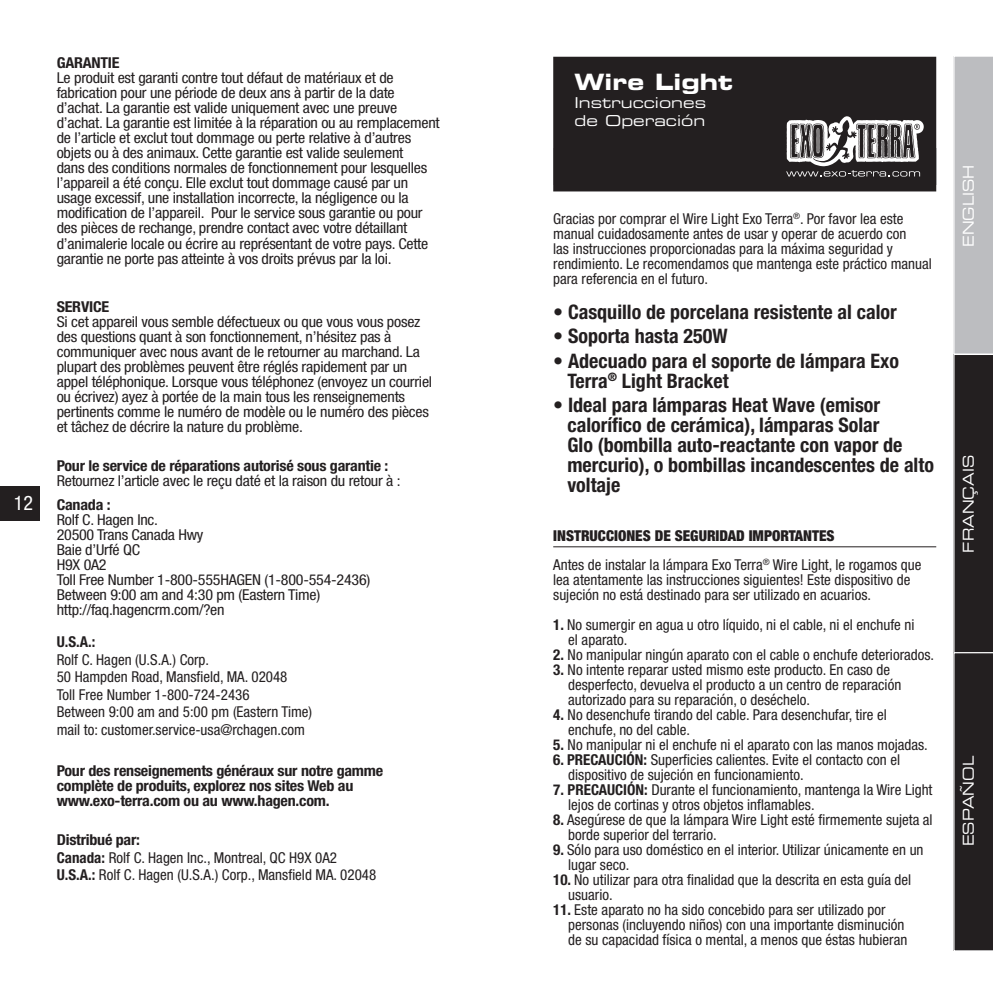
<style>
.page{position:relative;width:993px;height:1007px;background:#fff}
.page>*{position:absolute;margin:0;border:0;box-sizing:border-box;transform-origin:0 0}
.t1{font:22.5px "Eurostile Bold Extended Two";color:#fff}
.t2{font:700 condensed 20px/20px "Helvetica Neue";color:#231f20}
.t3{font:condensed 20px "Helvetica Neue";color:#fff}
.t4{font:condensed 15px/15px "Helvetica Neue";color:#231f20}
.t5{font:condensed 15px/15px "Helvetica Neue";color:#231f20;scale:1.07 1}
.t6{font:700 condensed 15px/15px "Helvetica Neue";letter-spacing:-.015em;color:#231f20;scale:1.07 1}
.t7{font:15px/18px "Eurostile Extended Two";color:#fff}
.t8{font:15px "Eurostile Extended Two";color:#fff;scale:.9 1}
.t9{font:700 condensed 15px "Helvetica Neue";letter-spacing:-.015em;color:#231f20}
.s1{font-weight:700}
.s2{font-weight:900}
</style>
<div class="page">
<div style="left:0;top:486px;width:39px;height:34px;background:#231f20"></div>
<hr style="left:553px;top:546px;width:382px;height:1px;background:#231f20">
<div style="left:554px;top:58px;width:380px;height:132px;background:#231f20"></div>
<div style="left:553px;top:57px;width:382px;height:134px;border:2px solid #231f20"></div>
<svg style="left:786px;top:116px;width:137px;height:60px"></svg>
<svg style="left:953px;top:56px;width:39px;height:895px;background:#5c595b"></svg>
<h2 class="t3" style="left:14px;top:491px;width:21px">12</h2>
<p class="t6" style="left:57px;top:55px;width:60px">GARANTIE</p>
<p class="t5" style="left:57px;top:70px;width:359px">Le produit est garanti contre tout défaut de matériaux et de fabrication pour une période de deux ans à partir de la date d’achat. La garantie est valide uniquement avec une preuve d’achat. La garantie est limitée à la réparation ou au remplacement de l’article et exclut tout dommage ou perte relative à d’autres objets ou à des animaux. Cette garantie est valide seulement<br>dans des conditions normales de fonctionnement pour lesquelles l’appareil a été conçu. Elle exclut tout dommage causé par un usage excessif, une installation incorrecte, la négligence ou la modification de l’appareil. Pour le service sous garantie ou pour des pièces de rechange, prendre contact avec votre détaillant d’animalerie locale ou écrire au représentant de votre pays. Cette garantie ne porte pas atteinte à vos droits prévus par la loi.</p>
<p class="t6" style="left:57px;top:298px;width:38px">Service</p>
<p class="t5" style="left:57px;top:313px;width:352px">Si cet appareil vous semble défectueux ou que vous vous posez des questions quant à son fonctionnement, n’hésitez pas à communiquer avec nous avant de le retourner au marchand. La plupart des problèmes peuvent être réglés rapidement par un appel téléphonique. Lorsque vous téléphonez (envoyez un courriel ou écrivez) ayez à portée de la main tous les renseignements pertinents comme le numéro de modèle ou le numéro des pièces et tâchez de décrire la nature du problème.</p>
<p class="t6" style="left:57px;top:457px;width:311px">Pour le service de réparations autorisé sous garantie :</p>
<p class="t5" style="left:57px;top:472px;width:323px">Retournez l’article avec le reçu daté et la raison du retour à :</p>
<p class="t6" style="left:57px;top:496px;width:52px">Canada :</p>
<p class="t5" style="left:57px;top:511px;width:294px">Rolf C. Hagen Inc.<br>20500 Trans Canada Hwy<br>Baie d’Urfé QC<br>H9X 0A2<br>Toll Free Number 1-800-555HAGEN (1-800-554-2436)<br>Between 9:00 am and 4:30 pm (Eastern Time) http://faq.hagencrm.com/?en</p>
<p class="t9" style="left:57px;top:632px;width:40px">U.S.A.:</p>
<p class="t4" style="left:57px;top:650px;width:257px;line-height:17.5px">Rolf C. Hagen (U.S.A.) Corp.<br>50 Hampden Road, Mansfield, MA. 02048<br>Toll Free Number 1-800-724-2436<br>Between 9:00 am and 5:00 pm (Eastern Time) mail to: customer.service-usa@rchagen.com</p>
<p class="t6" style="left:57px;top:763px;width:306px">Pour des renseignements généraux sur notre gamme complète de produits, explorez nos sites Web au www.exo-terra.com ou au www.hagen.com.</p>
<p class="t4" style="left:57px;top:831px;width:321px;line-height:17.5px"><span class="s1">Distribué par:<br>Canada:</span> Rolf C. Hagen Inc., Montreal, QC H9X 0A2<br><span class="s1">U.S.A.:</span> Rolf C. Hagen (U.S.A.) Corp., Mansfield MA. 02048</p>
<h1 class="t1" style="left:574px;top:66px;width:160px">Wire Light</h1>
<p class="t7" style="left:574px;top:93px;width:133px">Instrucciones de Operación</p>
<p class="t4" style="left:553px;top:211px;width:380px">Gracias por comprar el Wire Light Exo Terra<sup>®</sup>. Por favor lea este manual cuidadosamente antes de usar y operar de acuerdo con<br>las instrucciones proporcionadas para la máxima seguridad y rendimiento. Le recomendamos que mantenga este práctico manual para referencia en el futuro.</p>
<h2 class="t2" style="left:553px;top:301px;width:345px">• Casquillo de porcelana resistente al calor</h2>
<h2 class="t2" style="left:553px;top:326px;width:176px">• Soporta hasta 250W</h2>
<h2 class="t2" style="left:567px;top:350px;width:333px;text-indent:-14px">• Adecuado para el soporte de lámpara Exo<br>Terra<sup>®</sup> Light Bracket</h2>
<h2 class="t2" style="left:567px;top:394px;width:368px;text-indent:-14px">• Ideal para lámparas Heat Wave (emisor calorífico de cerámica), lámparas Solar<br>Glo (bombilla auto-reactante con vapor de mercurio), o bombillas incandescentes de alto voltaje</h2>
<p class="t4" style="left:553px;top:520px;width:369px;line-height:29.2px"><span class="s2">INSTRUCCIONES DE SEGURIDAD IMPORTANTES<br></span>Antes de instalar la lámpara Exo Terra<sup>®</sup> Wire Light, le rogamos que</p>
<p class="t4" style="left:553px;top:572px;width:358px">lea atentamente las instrucciones siguientes! Este dispositivo de sujeción no está destinado para ser utilizado en acuarios.</p>
<p class="t4" style="left:568px;top:617px;width:347px;text-indent:-15px"><span class="s1">1.</span> No sumergir en agua u otro líquido, ni el cable, ni el enchufe ni el aparato.</p>
<p class="t4" style="left:553px;top:647px;width:382px"><span class="s1">2.</span> No manipular ningún aparato con el cable o enchufe deteriorados.</p>
<p class="t4" style="left:568px;top:662px;width:334px;text-indent:-15px"><span class="s1">3.</span> No intente reparar usted mismo este producto. En caso de desperfecto, devuelva el producto a un centro de reparación autorizado para su reparación, o deséchelo.</p>
<p class="t4" style="left:568px;top:707px;width:320px;text-indent:-15px"><span class="s1">4.</span> No desenchufe tirando del cable. Para desenchufar, tire el enchufe, no del cable.</p>
<p class="t4" style="left:553px;top:737px;width:376px"><span class="s1">5.</span> No manipular ni el enchufe ni el aparato con las manos mojadas.</p>
<p class="t4" style="left:568px;top:752px;width:333px;text-indent:-15px"><span class="s1">6. PRECAUCIÓN:</span> Superficies calientes. Evite el contacto con el dispositivo de sujeción en funcionamiento.</p>
<p class="t4" style="left:568px;top:782px;width:365px;text-indent:-15px"><span class="s1">7. PRECAUCIÓN:</span> Durante el funcionamiento, mantenga la Wire Light lejos de cortinas y otros objetos inflamables.</p>
<p class="t4" style="left:568px;top:812px;width:366px;text-indent:-15px"><span class="s1">8.</span> Asegúrese de que la lámpara Wire Light esté firmemente sujeta al borde superior del terrario.</p>
<p class="t4" style="left:568px;top:842px;width:357px;text-indent:-15px"><span class="s1">9.</span> Sólo para uso doméstico en el interior. Utilizar únicamente en un lugar seco.</p>
<p class="t4" style="left:568px;top:872px;width:344px;text-indent:-15px"><span class="s1">10.</span> No utilizar para otra finalidad que la descrita en esta guía del usuario.</p>
<p class="t4" style="left:568px;top:902px;width:340px;text-indent:-15px"><span class="s1">11.</span> Este aparato no ha sido concebido para ser utilizado por personas (incluyendo niños) con una importante disminución de su capacidad física o mental, a menos que éstas hubieran</p>
<p class="t8" style="left:957px;top:247px;width:93px;rotate:-90deg">ENGLISH</p>
<p class="t8" style="left:957px;top:552px;width:107px;rotate:-90deg">français</p>
<p class="t8" style="left:957px;top:846px;width:102px;rotate:-90deg">ESPAÑOL</p>
</div>
